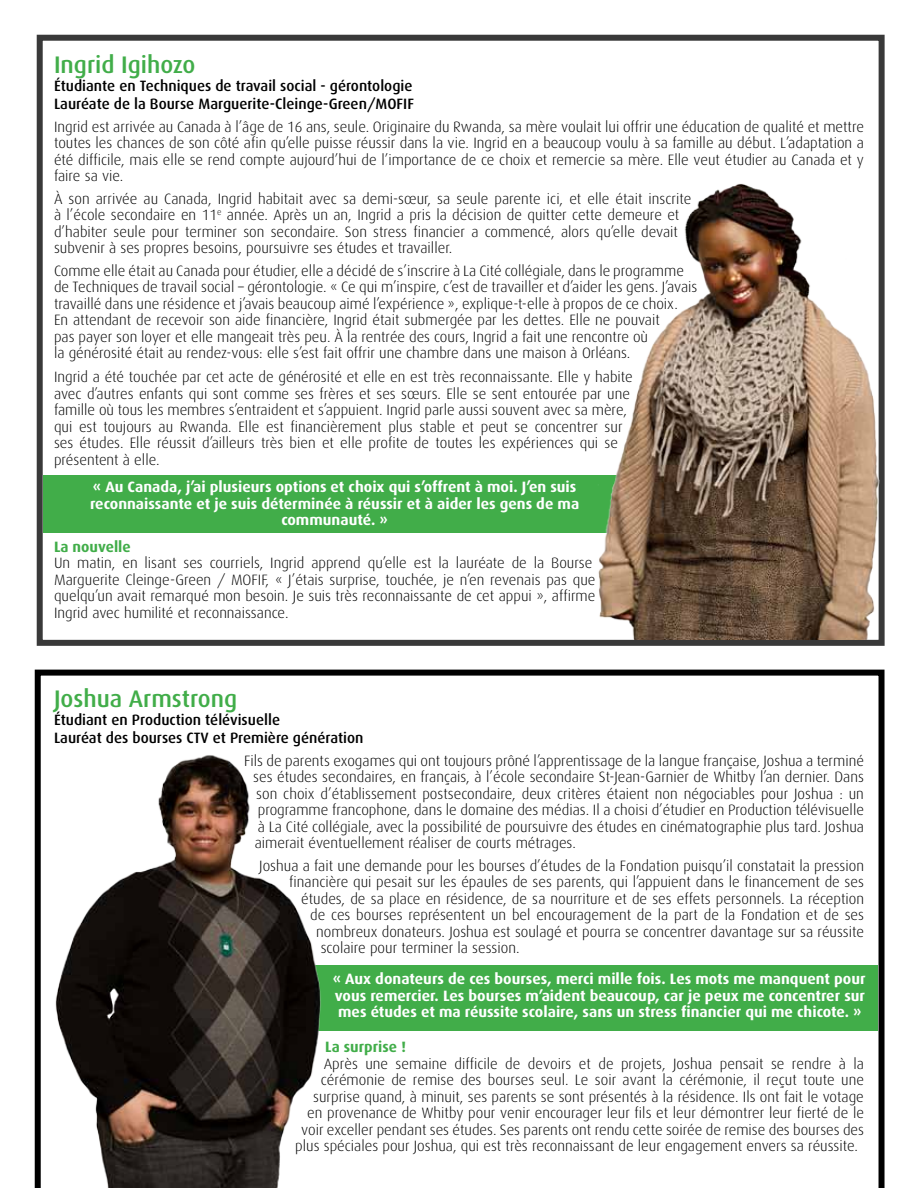
<style>
.page{position:relative;width:918px;height:1188px;background:#fff}
.page>*{position:absolute;margin:0;border:0;box-sizing:border-box;transform-origin:0 0}
.t1{font:500 24px "Dax";color:#41ad49}
.t2{font:300 15px/16.5px "Dax";color:#000}
.t3{font:700 15px/16.5px "Dax";color:#fff;text-align:center}
.t4{font:500 15px/18px "Dax";color:#000}
.t5{font:700 15px "Dax";color:#41ad49}
</style>
<div class="page">
<svg style="left:40px;top:670px;width:845px;height:518px"></svg>
<img style="left:34px;top:532px;width:6px;height:166px">
<div style="left:37px;top:35px;width:848px;height:611px;border:6px solid #393939"></div>
<div style="left:43px;top:475px;width:576px;height:57px;background:#41ad49"></div>
<img style="left:561px;top:120px;width:322px;height:520px">
<div style="left:299px;top:966px;width:579px;height:65px;background:#41ad49"></div>
<img style="left:34px;top:698px;width:325px;height:490px">
<h1 class="t1" style="left:54px;top:51px;width:143px">Ingrid Igihozo</h1>
<p class="t4" style="left:54px;top:77px;width:361px">Étudiante en Techniques de travail social - gérontologie<br>Lauréate de la Bourse Marguerite-Cleinge-Green/MOFIF</p>
<p class="t2" style="left:54px;top:118px;width:812px;text-align:justify">Ingrid est arrivée au Canada à l’âge de 16 ans, seule. Originaire du Rwanda, sa mère voulait lui offrir une éducation de qualité et mettre toutes les chances de son côté afin qu’elle puisse réussir dans la vie. Ingrid en a beaucoup voulu à sa famille au début. L’adaptation a été difficile, mais elle se rend compte aujourd’hui de l’importance de ce choix et remercie sa mère. Elle veut étudier au Canada et y faire sa vie.</p>
<p class="t2" style="left:54px;top:190px;width:639px">À son arrivée au Canada, Ingrid habitait avec sa demi-sœur, sa seule parente ici, et elle était inscrite à l’école secondaire en 11<sup>e</sup> année. Après un an, Ingrid a pris la décision de quitter cette demeure et d’habiter seule pour terminer son secondaire. Son stress financier a commencé, alors qu’elle devait subvenir à ses propres besoins, poursuivre ses études et travailler.</p>
<p class="t2" style="left:54px;top:262px;width:645px">Comme elle était au Canada pour étudier, elle a décidé de s’inscrire à La Cité collégiale, dans le programme de Techniques de travail social – gérontologie. « Ce qui m’inspire, c’est de travailler et d’aider les gens. J’avais travaillé dans une résidence et j’avais beaucoup aimé l’expérience », explique-t-elle à propos de ce choix.<br>En attendant de recevoir son aide financière, Ingrid était submergée par les dettes. Elle ne pouvait<br>pas payer son loyer et elle mangeait très peu. À la rentrée des cours, Ingrid a fait une rencontre où<br>la générosité était au rendez-vous: elle s’est fait offrir une chambre dans une maison à Orléans.</p>
<p class="t2" style="left:54px;top:369px;width:580px">Ingrid a été touchée par cet acte de générosité et elle en est très reconnaissante. Elle y habite avec d’autres enfants qui sont comme ses frères et ses sœurs. Elle se sent entourée par une famille où tous les membres s’entraident et s’appuient. Ingrid parle aussi souvent avec sa mère, qui est toujours au Rwanda. Elle est financièrement plus stable et peut se concentrer sur ses études. Elle réussit d’ailleurs très bien et elle profite de toutes les expériences qui se présentent à elle.</p>
<p class="t3" style="left:90px;top:479px;width:491px">« Au Canada, j’ai plusieurs options et choix qui s’offrent à moi. J’en suis reconnaissante et je suis déterminée à réussir et à aider les gens de ma communauté. »</p>
<p class="t5" style="left:54px;top:538px;width:78px">La nouvelle</p>
<p class="t2" style="left:54px;top:555px;width:543px">Un matin, en lisant ses courriels, Ingrid apprend qu’elle est la lauréate de la Bourse Marguerite Cleinge-Green / MOFIF, « J’étais surprise, touchée, je n’en revenais pas que quelqu’un avait remarqué mon besoin. Je suis très reconnaissante de cet appui », affirme Ingrid avec humilité et reconnaissance.</p>
<h1 class="t1" style="left:54px;top:685px;width:185px">Joshua Armstrong</h1>
<p class="t4" style="left:54px;top:711px;width:311px">Étudiant en Production télévisuelle<br>Lauréat des bourses CTV et Première génération</p>
<p class="t2" style="left:244px;top:752px;width:621px">Fils de parents exogames qui ont toujours prôné l’apprentissage de la langue française, Joshua a terminé</p>
<p class="t2" style="left:253px;top:769px;width:612px">ses études secondaires, en français, à l’école secondaire St-Jean-Garnier de Whitby l’an dernier. Dans</p>
<p class="t2" style="left:256px;top:785px;width:609px">son choix d’établissement postsecondaire, deux critères étaient non négociables pour Joshua : un</p>
<p class="t2" style="left:258px;top:802px;width:608px">programme francophone, dans le domaine des médias. Il a choisi d’étudier en Production télévisuelle</p>
<p class="t2" style="left:258px;top:818px;width:608px">à La Cité collégiale, avec la possibilité de poursuivre des études en cinématographie plus tard. Joshua</p>
<p class="t2" style="left:255px;top:835px;width:323px">aimerait éventuellement réaliser de courts métrages.</p>
<p class="t2" style="left:259px;top:857px;width:606px">Joshua a fait une demande pour les bourses d’études de la Fondation puisqu’il constatait la pression</p>
<p class="t2" style="left:289px;top:874px;width:576px">financière qui pesait sur les épaules de ses parents, qui l’appuient dans le financement de ses</p>
<p class="t2" style="left:301px;top:890px;width:564px">études, de sa place en résidence, de sa nourriture et de ses effets personnels. La réception</p>
<p class="t2" style="left:310px;top:907px;width:555px">de ces bourses représentent un bel encouragement de la part de la Fondation et de ses</p>
<p class="t2" style="left:316px;top:923px;width:549px">nombreux donateurs. Joshua est soulagé et pourra se concentrer davantage sur sa réussite</p>
<p class="t2" style="left:321px;top:940px;width:200px">scolaire pour terminer la session.</p>
<p class="t3" style="left:333px;top:971px;width:534px;text-align:justify">« Aux donateurs de ces bourses, merci mille fois. Les mots me manquent pour vous remercier. Les bourses m’aident beaucoup, car je peux me concentrer sur mes études et ma réussite scolaire, sans un stress financier qui me chicote. »</p>
<p class="t5" style="left:325px;top:1038px;width:82px">La surprise !</p>
<p class="t2" style="left:324px;top:1055px;width:542px">Après une semaine difficile de devoirs et de projets, Joshua pensait se rendre à la</p>
<p class="t2" style="left:321px;top:1072px;width:545px">cérémonie de remise des bourses seul. Le soir avant la cérémonie, il reçut toute une</p>
<p class="t2" style="left:313px;top:1088px;width:552px">surprise quand, à minuit, ses parents se sont présentés à la résidence. Ils ont fait le votage</p>
<p class="t2" style="left:307px;top:1105px;width:558px">en provenance de Whitby pour venir encourager leur fils et leur démontrer leur fierté de le</p>
<p class="t2" style="left:301px;top:1121px;width:564px">voir exceller pendant ses études. Ses parents ont rendu cette soirée de remise des bourses des</p>
<p class="t2" style="left:295px;top:1138px;width:564px">plus spéciales pour Joshua, qui est très reconnaissant de leur engagement envers sa réussite.</p>
</div>
